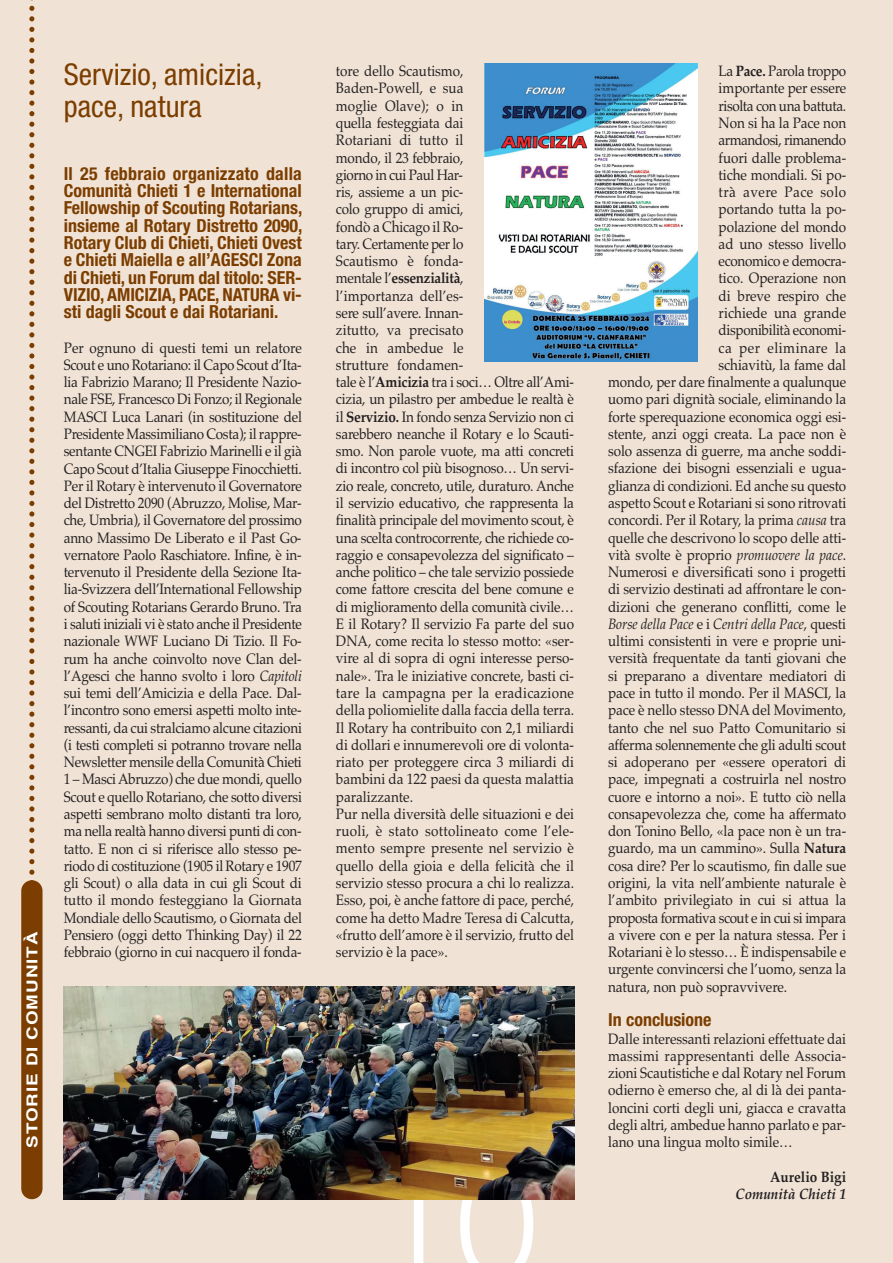
<style>
.page{position:relative;width:893px;height:1263px;background:#f0e3d6}
.page>*{position:absolute;margin:0;border:0;box-sizing:border-box;transform-origin:0 0}
.t1{font:condensed 30px/31.5px "Helvetica Neue";color:#7c3e00}
.t2{font:700 condensed 18px/17.2px "Helvetica Neue";color:#7c3e00;text-align:justify}
.t3{font:15px/17.2px "Palatino";letter-spacing:-.005em;color:#231f20;text-align:justify;scale:.9 1}
.t4{font:15px "Palatino";letter-spacing:-.025em;color:#231f20;scale:.9 1}
.t5{font:15px "Palatino";letter-spacing:-.03em;color:#231f20;scale:.9 1}
.t6{font:italic 15px "Palatino";letter-spacing:-.005em;color:#231f20;scale:.9 1}
.t7{font:15px "Palatino";letter-spacing:.035em;color:#231f20;scale:.9 1}
.t8{font:15px "Palatino";letter-spacing:-.035em;color:#231f20;scale:.9 1}
.t9{font:700 15px "Helvetica";letter-spacing:.05em;color:#fff;scale:1.25 1}
.t10{font:italic 700 15px "Palatino";color:#231f20;scale:.9 1}
.t11{font:700 15px "Palatino";color:#231f20;scale:.9 1}
.s1{font-style:italic}
.s2{font-weight:700}
.s3{font-style:normal}
</style>
<div class="page">
<svg style="left:29px;top:0;width:6px;height:880px"></svg>
<div style="left:21px;top:880px;width:22px;height:319px;background:#7c3e00;border-radius:11px"></div>
<img style="left:485px;top:64px;width:212px;height:297px">
<img style="left:64px;top:986px;width:510px;height:213px">
<p class="t9" style="left:24px;top:1147px;width:174px;rotate:-90deg">STORIE DI COMUNITÀ</p>
<h1 class="t1" style="left:64px;top:61px;width:200px">Servizio, amicizia, pace, natura</h1>
<p class="t2" style="left:64px;top:166px;width:240px">Il 25 febbraio organizzato dalla Comunità Chieti 1 e International Fellowship of Scouting Rotarians, insieme al Rotary Distretto 2090, Rotary Club di Chieti, Chieti Ovest e Chieti Maiella e all’AGESCI Zona di Chieti, un Forum dal titolo: SER-VIZIO, AMICIZIA, PACE, NATURA vi&shy;sti dagli Scout e dai Rotariani.</p>
<p class="t3" style="left:64px;top:341px;width:266px">Per ognuno di questi temi un relatore Scout e uno Rotariano: il Capo Scout d’Ita&shy;lia Fabrizio Marano; Il Presidente Nazio&shy;nale FSE, Francesco Di Fonzo; il Regionale MASCI Luca Lanari (in sostituzione del Presidente Massimiliano Costa); il rappre&shy;sentante CNGEI Fabrizio Marinelli e il già Capo Scout d’Italia Giuseppe Finocchietti.<br>Per il Rotary è intervenuto il Governatore del Distretto 2090 (Abruzzo, Molise, Mar&shy;che, Umbria), il Governatore del prossimo anno Massimo De Liberato e il Past Go&shy;vernatore Paolo Raschiatore. Infine, è in&shy;tervenuto il Presidente della Sezione Ita&shy;lia-Svizzera dell’International Fellowship of Scouting Rotarians Gerardo Bruno. Tra i saluti iniziali vi è stato anche il Presidente nazionale WWF Luciano Di Tizio. Il Fo&shy;rum ha anche coinvolto nove Clan del&shy;l’Agesci che hanno svolto i loro <span class="s1">Capitoli </span>sui temi dell’Amicizia e della Pace. Dal&shy;l’incontro sono emersi aspetti molto inte&shy;ressanti, da cui stralciamo alcune citazioni (i testi completi si potranno trovare nella Newsletter mensile della Comunità Chieti 1 – Masci Abruzzo) che due mondi, quello Scout e quello Rotariano, che sotto diversi aspetti sembrano molto distanti tra loro, ma nella realtà hanno diversi punti di con&shy;tatto. E non ci si riferisce allo stesso pe&shy;riodo di costituzione (1905 il Rotary e 1907 gli Scout) o alla data in cui gli Scout di tutto il mondo festeggiano la Giornata Mondiale dello Scautismo, o Giornata del Pensiero (oggi detto Thinking Day) il 22 febbraio (giorno in cui nacquero il fonda-</p>
<p class="t3" style="left:336px;top:64px;width:266px;text-align:left">tore dello Scautismo,<br>Baden-Powell, e sua<br>moglie Olave); o in<br>quella festeggiata dai<br>Rotariani di tutto il<br>mondo, il 23 febbraio,<br>giorno in cui Paul Har-<br>ris, assieme a un pic-<br>colo gruppo di amici,<br>fondò a Chicago il Ro-<br>tary. Certamente per lo<br>Scautismo è fonda-<br>mentale l’<span class="s2">essenzialità</span>,<br>l’importanza dell’es-<br>sere sull’avere. Innan-<br>zitutto, va precisato<br>che in ambedue le<br>strutture fondamen-<br>tale è l’<span class="s2">Amicizia</span> tra i soci… Oltre all’Ami&shy;cizia, un pilastro per ambedue le realtà è il <span class="s2">Servizio.</span> In fondo senza Servizio non ci sarebbero neanche il Rotary e lo Scauti&shy;smo. Non parole vuote, ma atti concreti di incontro col più bisognoso… Un servi&shy;zio reale, concreto, utile, duraturo. Anche il servizio educativo, che rappresenta la finalità principale del movimento scout, è una scelta controcorrente, che richiede co&shy;raggio e consapevolezza del significato – anche politico – che tale servizio possiede come fattore crescita del bene comune e di miglioramento della comunità civile… E il Rotary? Il servizio Fa parte del suo DNA, come recita lo stesso motto: «ser&shy;vire al di sopra di ogni interesse perso&shy;nale». Tra le iniziative concrete, basti ci&shy;tare la campagna per la eradicazione della poliomielite dalla faccia della terra.<br>Il Rotary ha contribuito con 2,1 miliardi di dollari e innumerevoli ore di volonta&shy;riato per proteggere circa 3 miliardi di bambini da 122 paesi da questa malattia paralizzante.<br>Pur nella diversità delle situazioni e dei ruoli, è stato sottolineato come l’ele&shy;mento sempre presente nel servizio è quello della gioia e della felicità che il servizio stesso procura a chi lo realizza.<br>Esso, poi, è anche fattore di pace, perché, come ha detto Madre Teresa di Calcutta, «frutto dell’amore è il servizio, frutto del servizio è la pace».</p>
<p class="t4" style="left:719px;top:65px;width:143px">La <span class="s2">Pace.</span> Parola troppo</p>
<p class="t3" style="left:719px;top:81px;width:143px">importante per essere</p>
<p class="t5" style="left:719px;top:100px;width:143px">risolta con una battuta.</p>
<p class="t3" style="left:719px;top:116px;width:143px">Non si ha la Pace non</p>
<p class="t8" style="left:719px;top:134px;width:143px">armandosi, rimanendo</p>
<p class="t3" style="left:719px;top:150px;width:143px">fuori dalle problema-</p>
<p class="t3" style="left:719px;top:168px;width:143px">tiche mondiali. Si po-</p>
<p class="t7" style="left:719px;top:186px;width:143px">trà avere Pace solo</p>
<p class="t3" style="left:719px;top:202px;width:143px">portando tutta la po-</p>
<p class="t3" style="left:719px;top:220px;width:143px">polazione del mondo</p>
<p class="t3" style="left:719px;top:237px;width:143px">ad uno stesso livello</p>
<p class="t4" style="left:719px;top:255px;width:143px">economico e democra-</p>
<p class="t3" style="left:719px;top:271px;width:143px">tico. Operazione non</p>
<p class="t3" style="left:719px;top:289px;width:143px">di breve respiro che</p>
<p class="t3" style="left:719px;top:306px;width:143px">richiede una grande</p>
<p class="t4" style="left:719px;top:324px;width:143px">disponibilità economi-</p>
<p class="t7" style="left:719px;top:342px;width:143px">ca per eliminare la</p>
<p class="t3" style="left:719px;top:358px;width:143px">schiavitù, la fame dal</p>
<p class="t3" style="left:608px;top:375px;width:266px">mondo, per dare finalmente a qualunque</p>
<p class="t3" style="left:608px;top:392px;width:266px">uomo pari dignità sociale, eliminando la</p>
<p class="t3" style="left:608px;top:410px;width:266px">forte sperequazione economica oggi esi-</p>
<p class="t3" style="left:608px;top:427px;width:266px">stente, anzi oggi creata. La pace non è</p>
<p class="t3" style="left:608px;top:444px;width:266px">solo assenza di guerre, ma anche soddi-</p>
<p class="t3" style="left:608px;top:461px;width:266px">sfazione dei bisogni essenziali e ugua-</p>
<p class="t3" style="left:608px;top:479px;width:266px">glianza di condizioni. Ed anche su questo</p>
<p class="t3" style="left:608px;top:496px;width:266px">aspetto Scout e Rotariani si sono ritrovati</p>
<p class="t3" style="left:608px;top:513px;width:266px">concordi. Per il Rotary, la prima <span class="s1">causa</span> tra</p>
<p class="t3" style="left:608px;top:530px;width:266px">quelle che descrivono lo scopo delle atti-</p>
<p class="t3" style="left:608px;top:548px;width:266px">vità svolte è proprio <span class="s1">promuovere la pace</span>.</p>
<p class="t3" style="left:608px;top:565px;width:266px">Numerosi e diversificati sono i progetti</p>
<p class="t3" style="left:608px;top:582px;width:266px">di servizio destinati ad affrontare le con-</p>
<p class="t3" style="left:608px;top:600px;width:266px">dizioni che generano conflitti, come le</p>
<p class="t6" style="left:608px;top:618px;width:266px">Borse della Pace <span class="s3">e i</span> Centri della Pace<span class="s3">, questi</span></p>
<p class="t3" style="left:608px;top:634px;width:266px">ultimi consistenti in vere e proprie uni-</p>
<p class="t3" style="left:608px;top:651px;width:266px">versità frequentate da tanti giovani che</p>
<p class="t3" style="left:608px;top:669px;width:266px">si preparano a diventare mediatori di</p>
<p class="t3" style="left:608px;top:686px;width:266px">pace in tutto il mondo. Per il MASCI, la</p>
<p class="t3" style="left:608px;top:703px;width:266px">pace è nello stesso DNA del Movimento,</p>
<p class="t3" style="left:608px;top:720px;width:266px">tanto che nel suo Patto Comunitario si</p>
<p class="t3" style="left:608px;top:738px;width:266px">afferma solennemente che gli adulti scout</p>
<p class="t3" style="left:608px;top:755px;width:266px">si adoperano per «essere operatori di</p>
<p class="t3" style="left:608px;top:772px;width:266px">pace, impegnati a costruirla nel nostro</p>
<p class="t3" style="left:608px;top:790px;width:266px">cuore e intorno a noi». E tutto ciò nella</p>
<p class="t3" style="left:608px;top:807px;width:266px">consapevolezza che, come ha affermato</p>
<p class="t3" style="left:608px;top:824px;width:266px">don Tonino Bello, «la pace non è un tra-</p>
<p class="t3" style="left:608px;top:841px;width:266px">guardo, ma un cammino». Sulla <span class="s2">Natura</span></p>
<p class="t3" style="left:608px;top:859px;width:266px">cosa dire? Per lo scautismo, fin dalle sue</p>
<p class="t3" style="left:608px;top:876px;width:266px">origini, la vita nell’ambiente naturale è</p>
<p class="t3" style="left:608px;top:893px;width:266px">l’ambito privilegiato in cui si attua la</p>
<p class="t5" style="left:608px;top:912px;width:266px">proposta formativa scout e in cui si impara</p>
<p class="t3" style="left:608px;top:928px;width:266px">a vivere con e per la natura stessa. Per i</p>
<p class="t3" style="left:608px;top:945px;width:266px">Rotariani è lo stesso… È indispensabile e</p>
<p class="t3" style="left:608px;top:962px;width:266px">urgente convincersi che l’uomo, senza la</p>
<p class="t3" style="left:608px;top:980px;width:200px">natura, non può sopravvivere.</p>
<p class="t2" style="left:608px;top:1013px;width:105px">In conclusione</p>
<p class="t3" style="left:608px;top:1031px;width:266px">Dalle interessanti relazioni effettuate dai massimi rappresentanti delle Associa&shy;zioni Scautistiche e dal Rotary nel Forum odierno è emerso che, al di là dei panta&shy;loncini corti degli uni, giacca e cravatta degli altri, ambedue hanno parlato e par&shy;lano una lingua molto simile…</p>
<p class="t11" style="left:770px;top:1171px;width:86px">Aurelio Bigi</p>
<p class="t10" style="left:735px;top:1188px;width:125px">Comunità Chieti 1</p>
</div>
